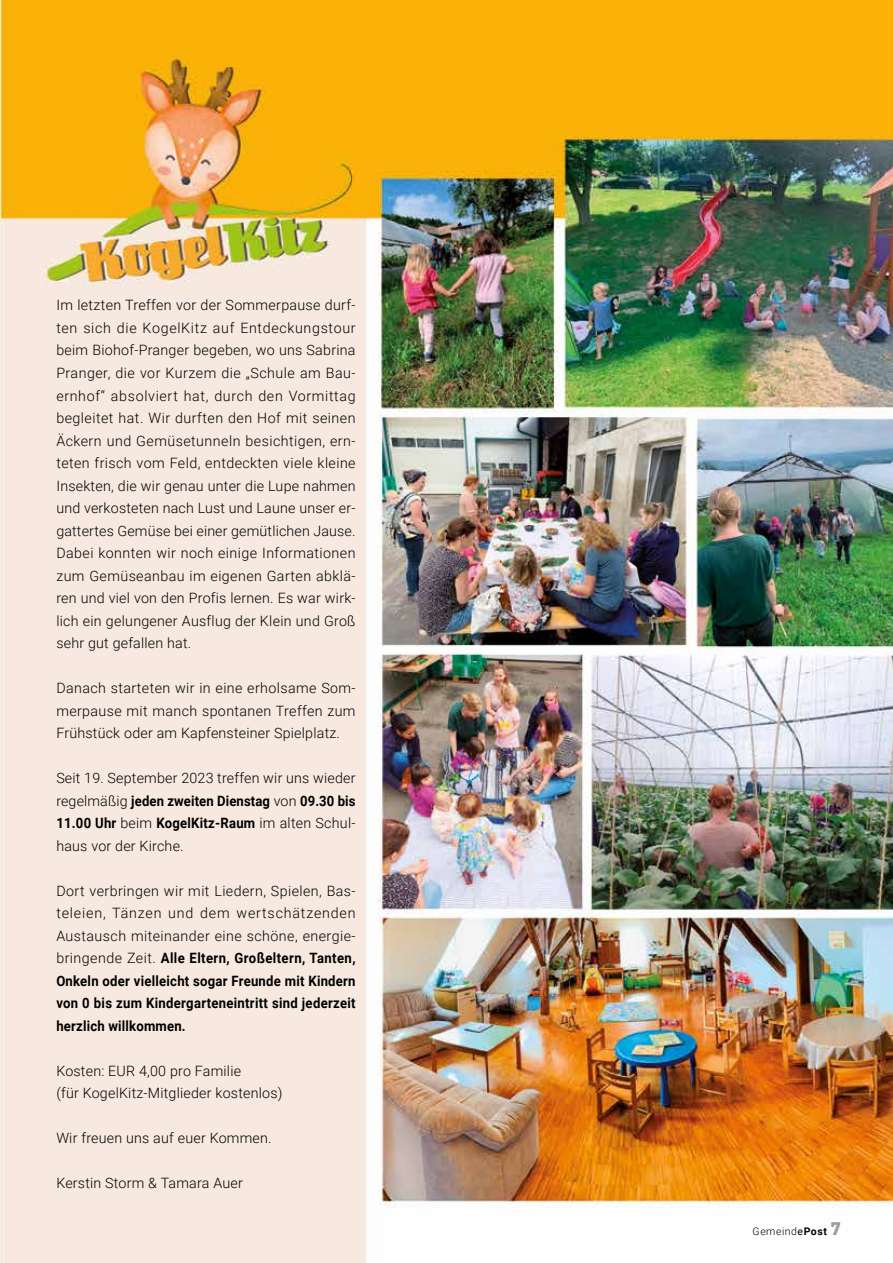
<style>
.page{position:relative;width:893px;height:1263px;background:#fff}
.page>*{position:absolute;margin:0;border:0;box-sizing:border-box;transform-origin:0 0}
.t1{font:300 14.25px/22.5px "Roboto";letter-spacing:.015em;color:#000;text-align:justify}
.t2{font:700 14.25px/22.5px "Roboto";letter-spacing:.02em;color:#000;text-align:justify;scale:.92 1}
.t3{font:300 10.5px "Roboto";letter-spacing:.05em;color:#000}
.s1{font-weight:700}
.s2{font-weight:300}
.s3{font-weight:400}
.s4{font-family:"DIN";font-weight:900;font-size:18px;color:#9d9d9c}
</style>
<div class="page">
<img style="left:0;top:0;width:893px;height:1263px">
<p class="t1" style="left:56px;top:294px;width:301px">Im letzten Treffen vor der Sommerpause durf&shy;ten sich die KogelKitz auf Entdeckungstour beim Biohof-Pranger begeben, wo uns Sabrina Pranger, die vor Kurzem die „Schule am Bau&shy;ernhof“ absolviert hat, durch den Vormittag begleitet hat. Wir durften den Hof mit seinen Äckern und Gemüsetunneln besichtigen, ern&shy;teten frisch vom Feld, entdeckten viele kleine Insekten, die wir genau unter die Lupe nahmen und verkosteten nach Lust und Laune unser er&shy;gattertes Gemüse bei einer gemütlichen Jause.<br>Dabei konnten wir noch einige Informationen zum Gemüseanbau im eigenen Garten abklä&shy;ren und viel von den Profis lernen. Es war wirk&shy;lich ein gelungener Ausflug der Klein und Groß sehr gut gefallen hat.</p>
<p class="t1" style="left:56px;top:676px;width:301px">Danach starteten wir in eine erholsame Som&shy;merpause mit manch spontanen Treffen zum Frühstück oder am Kapfensteiner Spielplatz.</p>
<p class="t1" style="left:56px;top:766px;width:301px">Seit 19. September 2023 treffen wir uns wieder regelmäßig <span class="s1">jeden zweiten Dienstag</span> von <span class="s1">09.30 bis 11.00 Uhr</span> beim <span class="s1">KogelKitz-Raum</span> im alten Schul&shy;haus vor der Kirche.</p>
<p class="t2" style="left:56px;top:879px;width:327px"><span class="s2">Dort verbringen wir mit Liedern, Spielen, Bas&shy;teleien, Tänzen und dem wertschätzenden Austausch miteinander eine schöne, energie&shy;bringende Zeit.</span> Alle Eltern, Großeltern, Tanten, Onkeln oder vielleicht sogar Freunde mit Kindern von 0 bis zum Kindergarteneintritt sind jederzeit herzlich willkommen.</p>
<p class="t1" style="left:56px;top:1059px;width:228px">Kosten: EUR 4,00 pro Familie<br>(für KogelKitz-Mitglieder kostenlos)</p>
<p class="t1" style="left:56px;top:1126px;width:217px">Wir freuen uns auf euer Kommen.</p>
<p class="t1" style="left:56px;top:1171px;width:188px">Kerstin Storm &amp; Tamara Auer</p>
<p class="t3" style="left:753px;top:1223px;width:90px">Gemeind<span class="s3">e</span><span class="s1">Post</span> <span class="s4">7</span></p>
</div>
